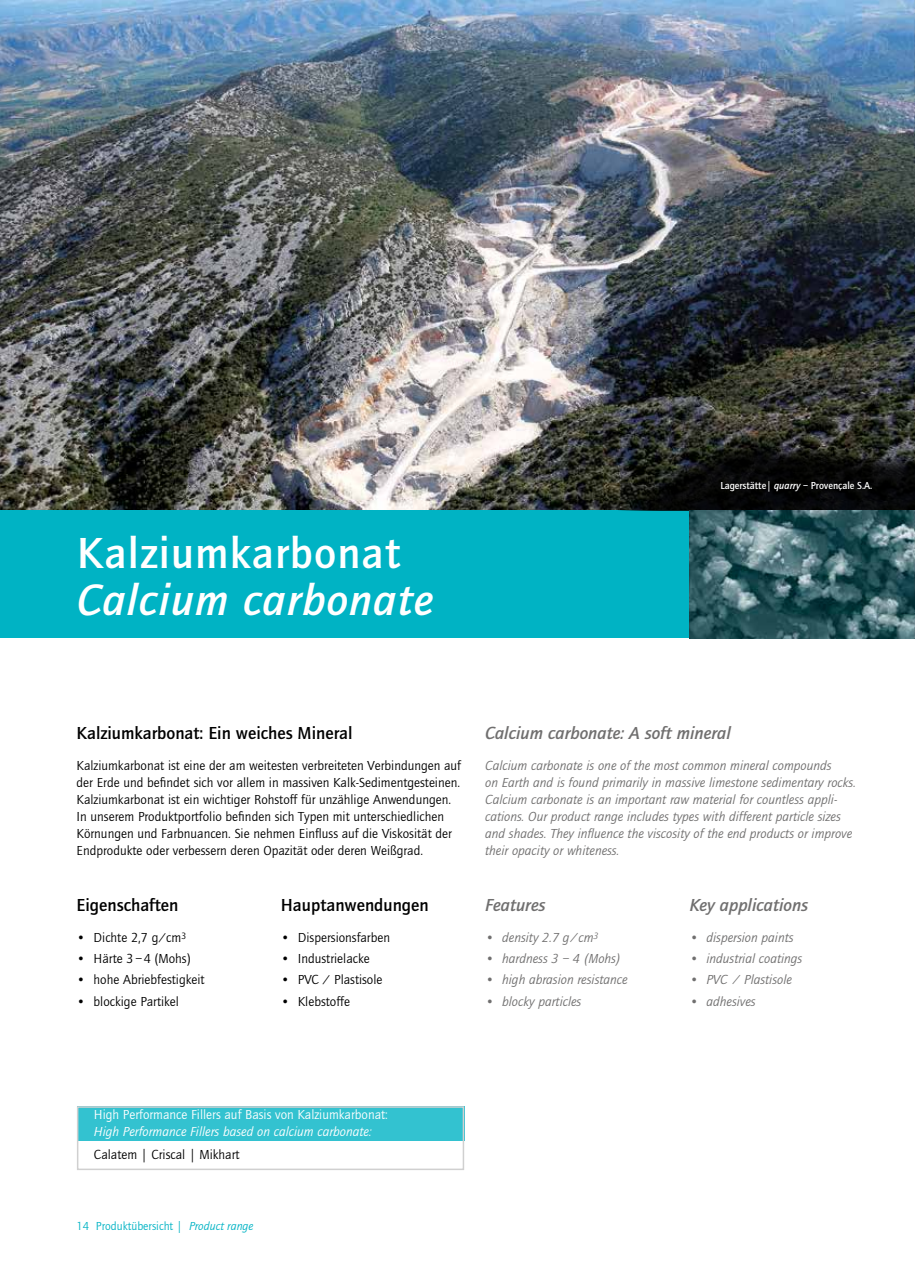
<style>
.page{position:relative;width:915px;height:1285px;background:#fff}
.page>*{position:absolute;margin:0;border:0;box-sizing:border-box;transform-origin:0 0}
.t1{font:italic 500 45px "Quay Sans";letter-spacing:.025em;color:#fff}
.t2{font:500 45px "Quay Sans";letter-spacing:.025em;color:#fff}
.t3{font:500 18px "Quay Sans";color:#000}
.t4{font:italic 500 18px "Quay Sans";color:#706f6f}
.t5{font:13.5px/17px "Quay Sans";color:#000}
.t6{font:italic 13.5px/17px "Quay Sans";color:#706f6f}
.t7{font:13.5px "Quay Sans";color:#fff}
.t8{font:italic 13.5px "Quay Sans";color:#fff}
.t9{font:12px "Quay Sans";color:#00b3c4}
.t10{font:500 10.5px "Quay Sans";color:#fff;scale:.96 1}
.s1{font-style:italic}
</style>
<div class="page">
<div style="left:77px;top:1106px;width:387px;height:34px;background:#33c2d0"></div>
<div style="left:77px;top:1106px;width:387px;height:63px;border:2px solid #d0d0d0"></div>
<img style="left:0;top:0;width:914px;height:510px">
<div style="left:0;top:510px;width:914px;height:128px;background:#00b3c4"></div>
<svg style="left:604px;top:421px;width:310px;height:89px;background:#1c1d1a"></svg>
<div style="left:720px;top:480px;width:152px;height:13px;background:#000"></div>
<img style="left:689px;top:510px;width:225px;height:128px">
<h1 class="t2" style="left:77px;top:527px;width:325px">Kalziumkarbonat</h1>
<h1 class="t1" style="left:77px;top:574px;width:357px">Calcium carbonate</h1>
<p class="t10" style="left:720px;top:480px;width:160px">Lagerstätte| <span class="s1">quarry</span> – Provençale S.A.</p>
<h2 class="t3" style="left:77px;top:723px;width:277px">Kalziumkarbonat: Ein weiches Mineral</h2>
<p class="t5" style="left:77px;top:757px;width:386px">Kalziumkarbonat ist eine der am weitesten verbreiteten Verbindungen auf der Erde und befindet sich vor allem in massiven Kalk-Sedimentgesteinen.<br>Kalziumkarbonat ist ein wichtiger Rohstoff für unzählige Anwendungen.<br>In unserem Produktportfolio befinden sich Typen mit unterschiedlichen Körnungen und Farbnuancen. Sie nehmen Einfluss auf die Viskosität der Endprodukte oder verbessern deren Opazität oder deren Weißgrad.</p>
<h2 class="t3" style="left:77px;top:894px;width:103px">Eigenschaften</h2>
<p class="t5" style="left:77px;top:928px;width:111px">• Dichte 2,7 g/cm<sup>3</sup></p>
<p class="t5" style="left:77px;top:950px;width:115px">• Härte 3–4 (Mohs)</p>
<p class="t5" style="left:77px;top:971px;width:129px">• hohe Abriebfestigkeit</p>
<p class="t5" style="left:77px;top:992px;width:104px">• blockige Partikel</p>
<h2 class="t3" style="left:281px;top:894px;width:149px">Hauptanwendungen</h2>
<p class="t5" style="left:281px;top:928px;width:111px">• Dispersionsfarben</p>
<p class="t5" style="left:281px;top:950px;width:90px">• Industrielacke</p>
<p class="t5" style="left:281px;top:971px;width:103px">• PVC / Plastisole</p>
<p class="t5" style="left:281px;top:992px;width:71px">• Klebstoffe</p>
<h2 class="t4" style="left:485px;top:723px;width:247px">Calcium carbonate: A soft mineral</h2>
<p class="t6" style="left:485px;top:757px;width:372px">Calcium carbonate is one of the most common mineral compounds<br>on Earth and is found primarily in massive limestone sedimentary rocks.<br>Calcium carbonate is an important raw material for countless appli&shy;cations. Our product range includes types with different particle sizes and shades. They influence the viscosity of the end products or improve their opacity or whiteness.</p>
<h2 class="t4" style="left:485px;top:894px;width:62px">Features</h2>
<p class="t6" style="left:485px;top:928px;width:115px">• density 2.7 g/cm<sup>3</sup></p>
<p class="t6" style="left:485px;top:950px;width:137px">• hardness 3 – 4 (Mohs)</p>
<p class="t6" style="left:485px;top:971px;width:144px">• high abrasion resistance</p>
<p class="t6" style="left:485px;top:992px;width:98px">• blocky particles</p>
<h2 class="t4" style="left:689px;top:894px;width:120px">Key applications</h2>
<p class="t6" style="left:689px;top:928px;width:106px">• dispersion paints</p>
<p class="t6" style="left:689px;top:950px;width:114px">• industrial coatings</p>
<p class="t6" style="left:689px;top:971px;width:104px">• PVC / Plastisole</p>
<p class="t6" style="left:689px;top:992px;width:68px">• adhesives</p>
<p class="t7" style="left:94px;top:1107px;width:295px">High Performance Fillers auf Basis von Kalziumkarbonat:</p>
<p class="t8" style="left:94px;top:1124px;width:279px">High Performance Fillers based on calcium carbonate:</p>
<p class="t5" style="left:94px;top:1145px;width:147px">Calatem | Criscal | Mikhart</p>
<p class="t9" style="left:77px;top:1219px;width:178px">14 Produktübersicht | <span class="s1">Product range</span></p>
</div>
